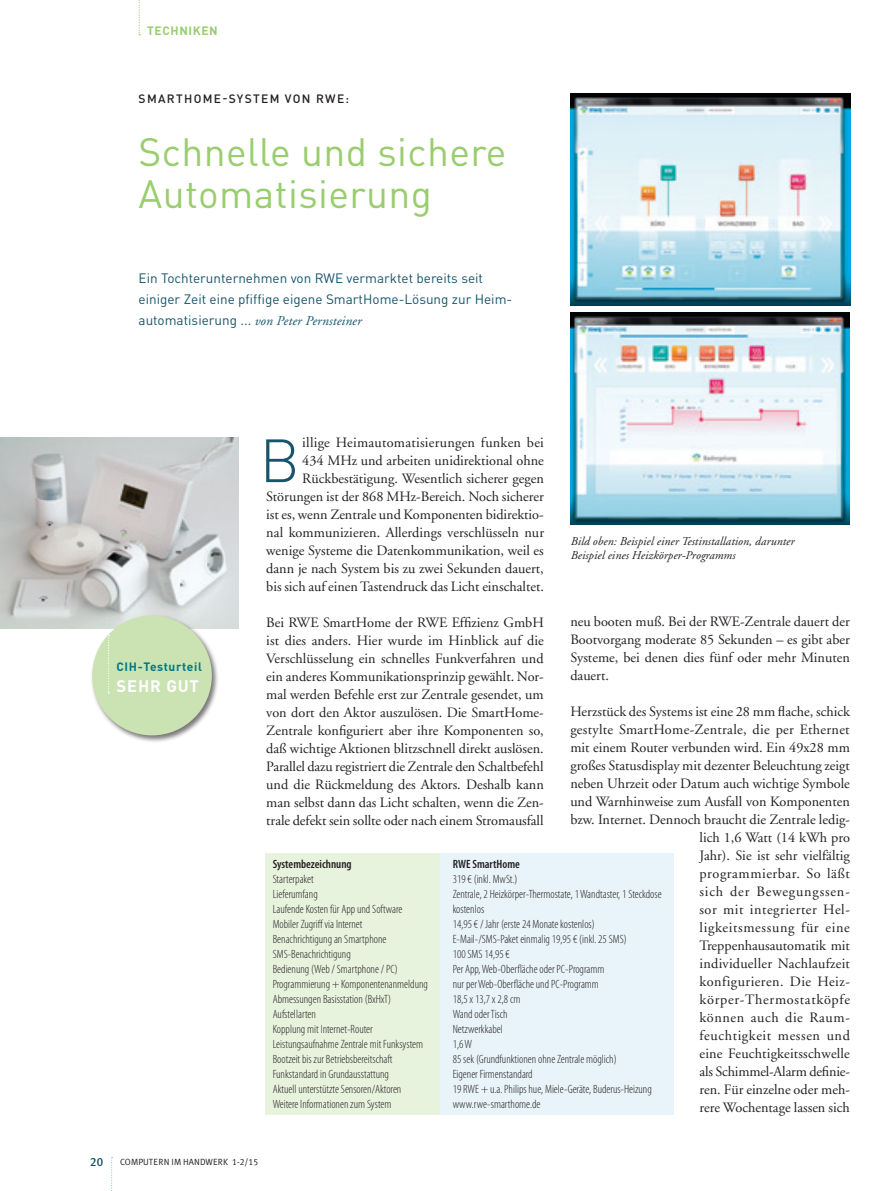
<style>
.page{position:relative;width:893px;height:1191px;background:#fff}
.page>*{position:absolute;margin:0;border:0;box-sizing:border-box;transform-origin:0 0}
.Initale{font:300 60px "DINOT";color:#16556c}
._1_Artikelhead{font:39px/42px "DINOT";letter-spacing:.01em;color:#99cd6e}
._2_Einleitung_10_pt{font:700 16.5px "DINOT";letter-spacing:.05em;color:#fff}
._3_Fließtext{font:14.25px/18px "Adobe Garamond LT";color:#231f20;text-align:right}
._2_Einleitung_10_pt-2{font:13.5px/21px "DINOT";color:#16556c}
._4_Tabellentext{font:300 condensed 12px "Myriad Pro";color:#231f20}
._4_Bildlegende{font:italic 12px/13.5px "Adobe Garamond LT";letter-spacing:.005em;color:#231f20}
._4_Tabellentext-2{font:600 condensed 12px "Myriad Pro";color:#231f20}
.Subheads_versal{font:500 12px "DINOT";letter-spacing:.11em;color:#231f20}
._2_Einleitung_10_pt-3{font:700 12px "DINOT";letter-spacing:.05em;color:#007981}
._2_Einleitung_10_pt-4{font:700 12px "DINOT";letter-spacing:.05em;color:#99cd6e}
._3_Fließtext-2{font:12px "Meta Plus Medium Caps";color:#16556c}
._2_Einleitung_10_pt-5{font:9px "Meta Plus Normal Caps";color:#231f20}
.s1{font-family:"Adobe Garamond LT";font-style:italic}
</style>
<div class="page">
<svg style="left:111px;top:1157px;width:2px;height:34px"></svg>
<svg style="left:139px;top:0;width:1px;height:35px"></svg>
<div style="left:266px;top:853px;width:174px;height:261px;background:#e8f3de"></div>
<div style="left:440px;top:853px;width:234px;height:261px;background:#e8f4fa"></div>
<img style="left:0;top:437px;width:239px;height:191px">
<img style="left:571px;top:94px;width:279px;height:211px">
<img style="left:570px;top:313px;width:280px;height:211px">
<div style="left:90px;top:614px;width:130px;height:129px;background:#231f20;opacity:.6"></div>
<div style="left:92px;top:615px;width:120px;height:120px;background:#cbe3b3;border-radius:50%"></div>
<svg style="left:108px;top:635px;width:2px;height:58px"></svg>
<p class="_2_Einleitung_10_pt-4" style="left:147px;top:22px;width:72px">TECHNIKEN</p>
<p class="Subheads_versal" style="left:139px;top:90px;width:212px">SMARTHOME-SYSTEM VON RWE:</p>
<p class="_1_Artikelhead" style="left:139px;top:130px;width:370px">Schnelle und sichere<br>Automatisierung</p>
<p class="_2_Einleitung_10_pt-2" style="left:139px;top:267px;width:346px">Ein Tochterunternehmen von RWE vermarktet bereits seit</p>
<p class="_2_Einleitung_10_pt-2" style="left:139px;top:288px;width:375px">einiger Zeit eine pfiffige eigene SmartHome-Lösung zur Heim&shy;automatisierung ... <span class="s1">von Peter Pernsteiner</span></p>
<p class="_2_Einleitung_10_pt-3" style="left:117px;top:659px;width:87px">CIH-Testurteil</p>
<p class="_2_Einleitung_10_pt" style="left:117px;top:675px;width:84px">SEHR GUT</p>
<p class="_3_Fließtext" style="left:266px;top:433px;width:279px">illige Heimautomatisierungen funken bei<br>434 MHz und arbeiten unidirektional ohne Rückbestätigung. Wesentlich sicherer gegen Störungen ist der 868 MHz-Bereich. Noch sicherer ist es, wenn Zentrale und Komponenten bidirektio&shy;nal kommunizieren. Allerdings verschlüsseln nur wenige Systeme die Datenkommunikation, weil es dann je nach System bis zu zwei Sekunden dauert, bis sich auf einen Tastendruck das Licht einschaltet.</p>
<p class="_3_Fließtext" style="left:266px;top:613px;width:279px;text-align:justify">Bei RWE SmartHome der RWE Effizienz GmbH ist dies anders. Hier wurde im Hinblick auf die Verschlüsselung ein schnelles Funkverfahren und ein anderes Kommunikationsprinzip gewählt. Nor&shy;mal werden Befehle erst zur Zentrale gesendet, um von dort den Aktor auszulösen. Die SmartHome-Zentrale konfiguriert aber ihre Komponenten so, daß wichtige Aktionen blitzschnell direkt auslösen.<br>Parallel dazu registriert die Zentrale den Schaltbefehl und die Rückmeldung des Aktors. Deshalb kann man selbst dann das Licht schalten, wenn die Zen&shy;trale defekt sein sollte oder nach einem Stromausfall</p>
<p class="Initale" style="left:260px;top:419px;width:42px">B</p>
<p class="_4_Bildlegende" style="left:571px;top:535px;width:225px">Bild oben: Beispiel einer Testinstallation, darunter<br>Beispiel eines Heizkörper-Programms</p>
<p class="_3_Fließtext" style="left:570px;top:612px;width:281px;text-align:justify">neu booten muß. Bei der RWE-Zentrale dauert der Bootvorgang moderate 85 Sekunden – es gibt aber Systeme, bei denen dies fünf oder mehr Minuten dauert.</p>
<p class="_3_Fließtext" style="left:570px;top:702px;width:281px">Herzstück des Systems ist eine 28 mm flache, schick gestylte SmartHome-Zentrale, die per Ethernet mit einem Router verbunden wird. Ein 49x28 mm großes Statusdisplay mit dezenter Beleuchtung zeigt neben Uhrzeit oder Datum auch wichtige Symbole und Warnhinweise zum Ausfall von Komponenten bzw. Internet. Dennoch braucht die Zentrale ledig&shy;lich 1,6 Watt (14 kWh pro<br>Jahr). Sie ist sehr vielfältig<br>programmierbar. So läßt<br>sich der Bewegungssen-<br>sor mit integrierter Hel-<br>ligkeitsmessung für eine Treppenhausautomatik mit<br>individueller Nachlaufzeit<br>konfigurieren. Die Heiz&shy;körper-Thermostatköpfe<br>können auch die Raum-<br>feuchtigkeit messen und<br>eine Feuchtigkeitsschwelle<br>als Schimmel-Alarm definie-<br>ren. Für einzelne oder meh-<br>rere Wochentage lassen sich</p>
<p class="_4_Tabellentext-2" style="left:273px;top:857px;width:80px">Systembezeichnung</p>
<p class="_4_Tabellentext-2" style="left:453px;top:857px;width:69px">RWE SmartHome</p>
<p class="_4_Tabellentext" style="left:273px;top:872px;width:43px">Starterpaket</p>
<p class="_4_Tabellentext" style="left:453px;top:872px;width:66px">319 € (inkl. MwSt.)</p>
<p class="_4_Tabellentext" style="left:273px;top:887px;width:47px">Lieferumfang</p>
<p class="_4_Tabellentext" style="left:453px;top:887px;width:210px">Zentrale, 2 Heizkörper-Thermostate, 1 Wandtaster, 1 Steckdose</p>
<p class="_4_Tabellentext" style="left:273px;top:902px;width:131px">Laufende Kosten für App und Software</p>
<p class="_4_Tabellentext" style="left:453px;top:902px;width:33px">kostenlos</p>
<p class="_4_Tabellentext" style="left:273px;top:917px;width:91px">Mobiler Zugriff via Internet</p>
<p class="_4_Tabellentext" style="left:453px;top:917px;width:144px">14,95 € / Jahr (erste 24 Monate kostenlos)</p>
<p class="_4_Tabellentext" style="left:273px;top:932px;width:115px">Benachrichtigung an Smartphone</p>
<p class="_4_Tabellentext" style="left:453px;top:932px;width:176px">E-Mail-/SMS-Paket einmalig 19,95 € (inkl. 25 SMS)</p>
<p class="_4_Tabellentext" style="left:273px;top:947px;width:80px">SMS-Benachrichtigung</p>
<p class="_4_Tabellentext" style="left:453px;top:947px;width:59px">100 SMS 14,95 €</p>
<p class="_4_Tabellentext" style="left:273px;top:962px;width:127px">Bedienung (Web / Smartphone / PC)</p>
<p class="_4_Tabellentext" style="left:453px;top:962px;width:153px">Per App, Web-Oberfläche oder PC-Programm</p>
<p class="_4_Tabellentext" style="left:273px;top:977px;width:157px">Programmierung + Komponentenanmeldung</p>
<p class="_4_Tabellentext" style="left:453px;top:977px;width:148px">nur per Web-Oberfläche und PC-Programm</p>
<p class="_4_Tabellentext" style="left:273px;top:992px;width:120px">Abmessungen Basisstation (BxHxT)</p>
<p class="_4_Tabellentext" style="left:453px;top:992px;width:69px">18,5 x 13,7 x 2,8 cm</p>
<p class="_4_Tabellentext" style="left:273px;top:1007px;width:45px">Aufstellarten</p>
<p class="_4_Tabellentext" style="left:453px;top:1007px;width:57px">Wand oder Tisch</p>
<p class="_4_Tabellentext" style="left:273px;top:1022px;width:102px">Kopplung mit Internet-Router</p>
<p class="_4_Tabellentext" style="left:453px;top:1022px;width:52px">Netzwerkkabel</p>
<p class="_4_Tabellentext" style="left:273px;top:1037px;width:152px">Leistungsaufnahme Zentrale mit Funksystem</p>
<p class="_4_Tabellentext" style="left:453px;top:1037px;width:21px">1,6 W</p>
<p class="_4_Tabellentext" style="left:273px;top:1052px;width:121px">Bootzeit bis zur Betriebsbereitschaft</p>
<p class="_4_Tabellentext" style="left:453px;top:1052px;width:166px">85 sek (Grundfunktionen ohne Zentrale möglich)</p>
<p class="_4_Tabellentext" style="left:273px;top:1067px;width:118px">Funkstandard in Grundausstattung</p>
<p class="_4_Tabellentext" style="left:453px;top:1067px;width:82px">Eigener Firmenstandard</p>
<p class="_4_Tabellentext" style="left:273px;top:1082px;width:130px">Aktuell unterstützte Sensoren/Aktoren</p>
<p class="_4_Tabellentext" style="left:453px;top:1082px;width:201px">19 RWE + u.a. Philips hue, Miele-Geräte, Buderus-Heizung</p>
<p class="_4_Tabellentext" style="left:273px;top:1097px;width:120px">Weitere Informationen zum System</p>
<p class="_4_Tabellentext" style="left:453px;top:1097px;width:89px">www.rwe-smarthome.de</p>
<p class="_3_Fließtext-2" style="left:90px;top:1154px;width:14px">20</p>
<p class="_2_Einleitung_10_pt-5" style="left:120px;top:1157px;width:140px">COMPUTERN IM HANDWERK 1-2/15</p>
</div>
